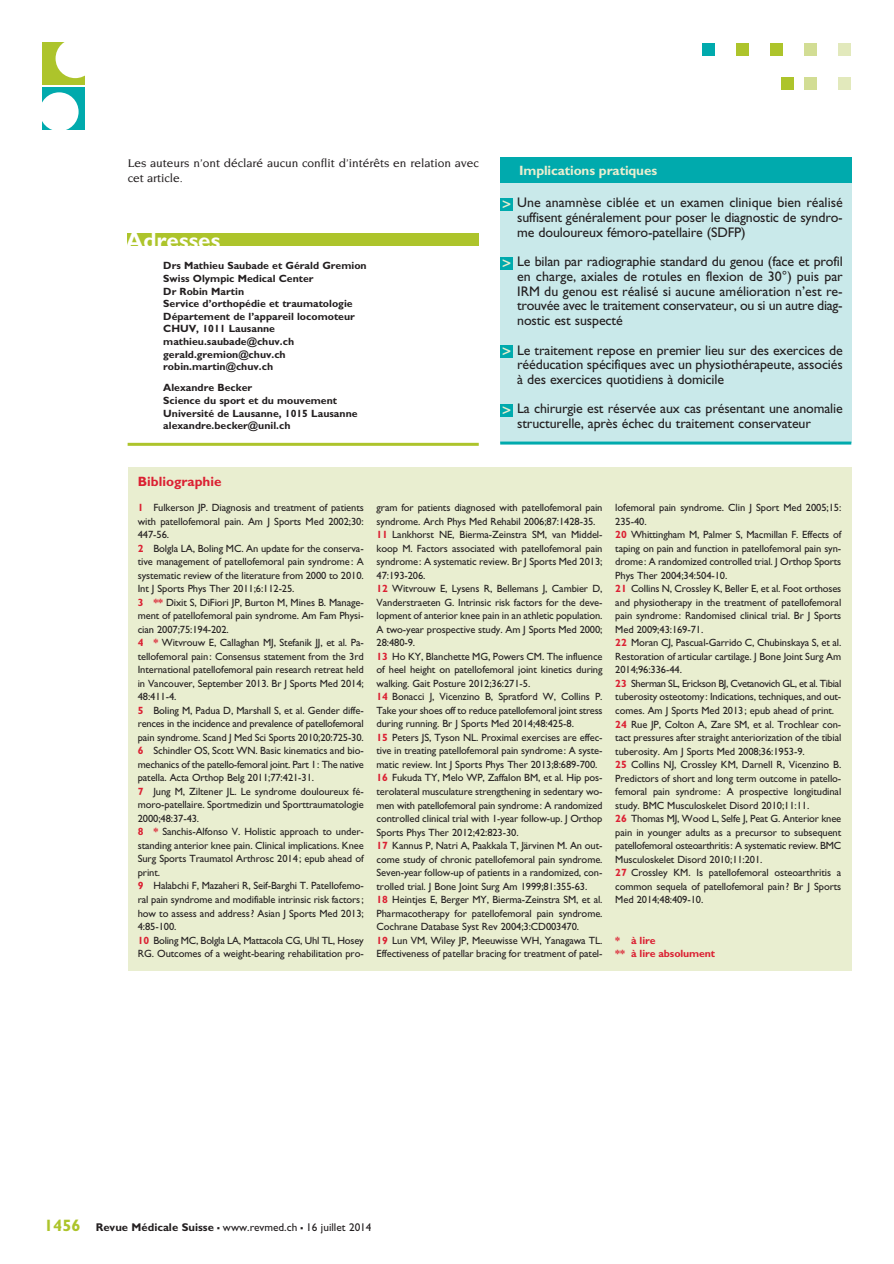
<style>
.page{position:relative;width:894px;height:1264px;background:#fff}
.page>*{position:absolute;margin:0;border:0;box-sizing:border-box;transform-origin:0 0}
.t1{font:700 22.5px "Gill Sans";color:#fff}
.t2{font:13.95px/14.7px "Gill Sans";letter-spacing:-.01em;color:#231f20;text-align:justify}
.t3{font:700 13.5px "Gill Sans";letter-spacing:-.01em;color:#e9eed0}
.t4{font:700 13.5px "Gill Sans";color:#db2032}
.t5{font:500 12px/15px "Novarese";color:#231f20}
.t6{font:11.25px "Gill Sans";color:#231f20}
.t7{font:10.5px/13.5px "Gill Sans";letter-spacing:-.01em;color:#231f20}
.t8{font:700 10.5px/12.6px "Gill Sans";color:#231f20}
.t9{font:700 10.5px/13.5px "Gill Sans";letter-spacing:-.01em;color:#db2032}
.s1{font-family:"Insignia";font-size:15px;color:#e9eed0}
.s2{font-weight:700;color:#db2032}
.s3{font-weight:700;font-size:16.5px;color:#adc42b}
.s4{font-weight:700}
.s5{font-weight:700;font-size:16.5px}
</style>
<div class="page">
<div style="left:838px;top:43px;width:12px;height:12px;background:#e2e9bc"></div>
<div style="left:804px;top:43px;width:12px;height:12px;background:#d2dd94"></div>
<div style="left:770px;top:43px;width:12px;height:12px;background:#adc42b"></div>
<div style="left:736px;top:43px;width:12px;height:12px;background:#adc42b"></div>
<div style="left:702px;top:43px;width:12px;height:12px;background:#00aaad"></div>
<div style="left:838px;top:77px;width:12px;height:12px;background:#e2e9bc"></div>
<div style="left:804px;top:77px;width:12px;height:12px;background:#d2dd94"></div>
<div style="left:780px;top:77px;width:13px;height:12px;background:#adc42b"></div>
<div style="left:43px;top:43px;width:42px;height:42px;background:#adc42b"></div>
<div style="left:56px;top:39px;width:39px;height:39px;background:#fff;border-radius:50%"></div>
<div style="left:43px;top:87px;width:42px;height:43px;background:#00aaad"></div>
<div style="left:40px;top:92px;width:39px;height:39px;background:#fff;border-radius:50%"></div>
<div style="left:128px;top:467px;width:722px;height:503px;background:#e9eed0"></div>
<div style="left:128px;top:233px;width:350px;height:13px;background:#adc42b"></div>
<hr style="left:127px;top:442px;width:351px;height:3px;background:#adc42b">
<div style="left:500px;top:183px;width:350px;height:260px;background:#c9e9ea"></div>
<div style="left:500px;top:157px;width:350px;height:26px;background:#00aaad"></div>
<hr style="left:500px;top:441px;width:350px;height:3px;background:#00aaad">
<div style="left:500px;top:198px;width:12px;height:13px;background:#00aaad"></div>
<div style="left:500px;top:257px;width:12px;height:12px;background:#00aaad"></div>
<div style="left:500px;top:345px;width:12px;height:13px;background:#00aaad"></div>
<div style="left:500px;top:404px;width:12px;height:12px;background:#00aaad"></div>
<p class="t5" style="left:128px;top:155px;width:352px">Les auteurs n’ont déclaré aucun conflit d’intérêts en relation avec cet article.</p>
<h1 class="t1" style="left:126px;top:226px;width:96px">Adresses</h1>
<p class="t8" style="left:163px;top:259px;width:205px">Drs Mathieu Saubade et Gérald Gremion<br>Swiss Olympic Medical Center<br>Dr Robin Martin<br>Service d’orthopédie et traumatologie<br>Département de l’appareil locomoteur<br>CHUV, 1011 Lausanne mathieu.saubade@chuv.ch gerald.gremion@chuv.ch robin.martin@chuv.ch</p>
<p class="t8" style="left:163px;top:381px;width:196px">Alexandre Becker<br>Science du sport et du mouvement<br>Université de Lausanne, 1015 Lausanne alexandre.becker@unil.ch</p>
<p class="t4" style="left:138px;top:473px;width:85px">Bibliographie</p>
<p class="t3" style="left:519px;top:163px;width:139px">Implications pratiques</p>
<h2 class="t2" style="left:517px;top:195px;width:327px;text-indent:-15px"><span class="s1">&gt;</span> Une anamnèse ciblée et un examen clinique bien réalisé suffisent généralement pour poser le diagnostic de syndro&shy;me douloureux fémoro-patellaire (SDFP)</h2>
<p class="t2" style="left:517px;top:254px;width:327px;text-indent:-15px"><span class="s1">&gt;</span> Le bilan par radiographie standard du genou (face et profil en charge, axiales de rotules en flexion de 30°) puis par IRM du genou est réalisé si aucune amélioration n’est re&shy;trouvée avec le traitement conservateur, ou si un autre diag&shy;nostic est suspecté</p>
<h2 class="t2" style="left:517px;top:342px;width:327px;text-indent:-15px"><span class="s1">&gt;</span> Le traitement repose en premier lieu sur des exercices de rééducation spécifiques avec un physiothérapeute, associés à des exercices quotidiens à domicile</h2>
<h2 class="t2" style="left:517px;top:401px;width:327px;text-indent:-15px"><span class="s1">&gt;</span> La chirurgie est réservée aux cas présentant une anomalie structurelle, après échec du traitement conservateur</h2>
<p class="t7" style="left:138px;top:500px;width:227px"><span class="s2">1</span> Fulkerson JP. Diagnosis and treatment of patients with patellofemoral pain. Am J Sports Med 2002;30:<br>447-56.<br><span class="s2">2</span> Bolgla LA, Boling MC. An update for the conserva&shy;tive management of patellofemoral pain syndrome: A systematic review of the literature from 2000 to 2010.<br>Int J Sports Phys Ther 2011;6:112-25.<br><span class="s2">3 **</span> Dixit S, DiFiori JP, Burton M, Mines B. Manage&shy;ment of patellofemoral pain syndrome. Am Fam Physi&shy;cian 2007;75:194-202.<br><span class="s2">4 *</span> Witvrouw E, Callaghan MJ, Stefanik JJ, et al. Pa&shy;tellofemoral pain: Consensus statement from the 3rd International patellofemoral pain research retreat held in Vancouver, September 2013. Br J Sports Med 2014; 48:411-4.<br><span class="s2">5</span> Boling M, Padua D, Marshall S, et al. Gender diffe&shy;rences in the incidence and prevalence of patellofemoral pain syndrome. Scand J Med Sci Sports 2010;20:725-30.<br><span class="s2">6</span> Schindler OS, Scott WN. Basic kinematics and bio&shy;mechanics of the patello-femoral joint. Part 1: The native patella. Acta Orthop Belg 2011;77:421-31.<br><span class="s2">7</span> Jung M, Ziltener JL. Le syndrome douloureux fé&shy;moro-patellaire. Sportmedizin und Sporttraumatologie 2000;48:37-43.<br><span class="s2">8 *</span> Sanchis-Alfonso V. Holistic approach to under&shy;standing anterior knee pain. Clinical implications. Knee Surg Sports Traumatol Arthrosc 2014; epub ahead of print.<br><span class="s2">9</span> Halabchi F, Mazaheri R, Seif-Barghi T. Patellofemo&shy;ral pain syndrome and modifiable intrinsic risk factors; how to assess and address? Asian J Sports Med 2013; 4:85-100.<br><span class="s2">10</span> Boling MC, Bolgla LA, Mattacola CG, Uhl TL, Hosey RG. Outcomes of a weight-bearing rehabilitation pro-</p>
<p class="t7" style="left:376px;top:501px;width:227px">gram for patients diagnosed with patellofemoral pain syndrome. Arch Phys Med Rehabil 2006;87:1428-35.<br><span class="s2">11</span> Lankhorst NE, Bierma-Zeinstra SM, van Middel&shy;koop M. Factors associated with patellofemoral pain syndrome: A systematic review. Br J Sports Med 2013; 47:193-206.<br><span class="s2">12</span> Witvrouw E, Lysens R, Bellemans J, Cambier D, Vanderstraeten G. Intrinsic risk factors for the deve&shy;lopment of anterior knee pain in an athletic population.<br>A two-year prospective study. Am J Sports Med 2000; 28:480-9.<br><span class="s2">13</span> Ho KY, Blanchette MG, Powers CM. The influence of heel height on patellofemoral joint kinetics during walking. Gait Posture 2012;36:271-5.<br><span class="s2">14</span> Bonacci J, Vicenzino B, Spratford W, Collins P.<br>Take your shoes off to reduce patellofemoral joint stress during running. Br J Sports Med 2014;48:425-8.<br><span class="s2">15</span> Peters JS, Tyson NL. Proximal exercises are effec&shy;tive in treating patellofemoral pain syndrome: A syste&shy;matic review. Int J Sports Phys Ther 2013;8:689-700.<br><span class="s2">16</span> Fukuda TY, Melo WP, Zaffalon BM, et al. Hip pos&shy;terolateral musculature strengthening in sedentary wo&shy;men with patellofemoral pain syndrome: A randomized controlled clinical trial with 1-year follow-up. J Orthop Sports Phys Ther 2012;42:823-30.<br><span class="s2">17</span> Kannus P, Natri A, Paakkala T, Järvinen M. An out&shy;come study of chronic patellofemoral pain syndrome.<br>Seven-year follow-up of patients in a randomized, con&shy;trolled trial. J Bone Joint Surg Am 1999;81:355-63.<br><span class="s2">18</span> Heintjes E, Berger MY, Bierma-Zeinstra SM, et al.<br>Pharmacotherapy for patellofemoral pain syndrome.<br>Cochrane Database Syst Rev 2004;3:CD003470.<br><span class="s2">19</span> Lun VM, Wiley JP, Meeuwisse WH, Yanagawa TL.<br>Effectiveness of patellar bracing for treatment of patel-</p>
<p class="t7" style="left:615px;top:501px;width:227px">lofemoral pain syndrome. Clin J Sport Med 2005;15:<br>235-40.<br><span class="s2">20</span> Whittingham M, Palmer S, Macmillan F. Effects of taping on pain and function in patellofemoral pain syn&shy;drome: A randomized controlled trial. J Orthop Sports Phys Ther 2004;34:504-10.<br><span class="s2">21</span> Collins N, Crossley K, Beller E, et al. Foot orthoses and physiotherapy in the treatment of patellofemoral pain syndrome: Randomised clinical trial. Br J Sports Med 2009;43:169-71.<br><span class="s2">22</span> Moran CJ, Pascual-Garrido C, Chubinskaya S, et al.<br>Restoration of articular cartilage. J Bone Joint Surg Am 2014;96:336-44.<br><span class="s2">23</span> Sherman SL, Erickson BJ, Cvetanovich GL, et al. Tibial tuberosity osteotomy: Indications, techniques, and out&shy;comes. Am J Sports Med 2013; epub ahead of print.<br><span class="s2">24</span> Rue JP, Colton A, Zare SM, et al. Trochlear con&shy;tact pressures after straight anteriorization of the tibial tuberosity. Am J Sports Med 2008;36:1953-9.<br><span class="s2">25</span> Collins NJ, Crossley KM, Darnell R, Vicenzino B.<br>Predictors of short and long term outcome in patello&shy;femoral pain syndrome: A prospective longitudinal study. BMC Musculoskelet Disord 2010;11:11.<br><span class="s2">26</span> Thomas MJ, Wood L, Selfe J, Peat G. Anterior knee pain in younger adults as a precursor to subsequent patellofemoral osteoarthritis: A systematic review. BMC Musculoskelet Disord 2010;11:201.<br><span class="s2">27</span> Crossley KM. Is patellofemoral osteoarthritis a common sequela of patellofemoral pain? Br J Sports Med 2014;48:409-10.</p>
<p class="t9" style="left:615px;top:933px;width:101px">* à lire<br>** à lire absolument</p>
<p class="t6" style="left:44px;top:1220px;width:329px"><span class="s3">1456</span> <span class="s4">Revue Médicale Suisse</span> <span class="s5">–</span> www.revmed.ch <span class="s5">–</span> 16 juillet 2014</p>
</div>
